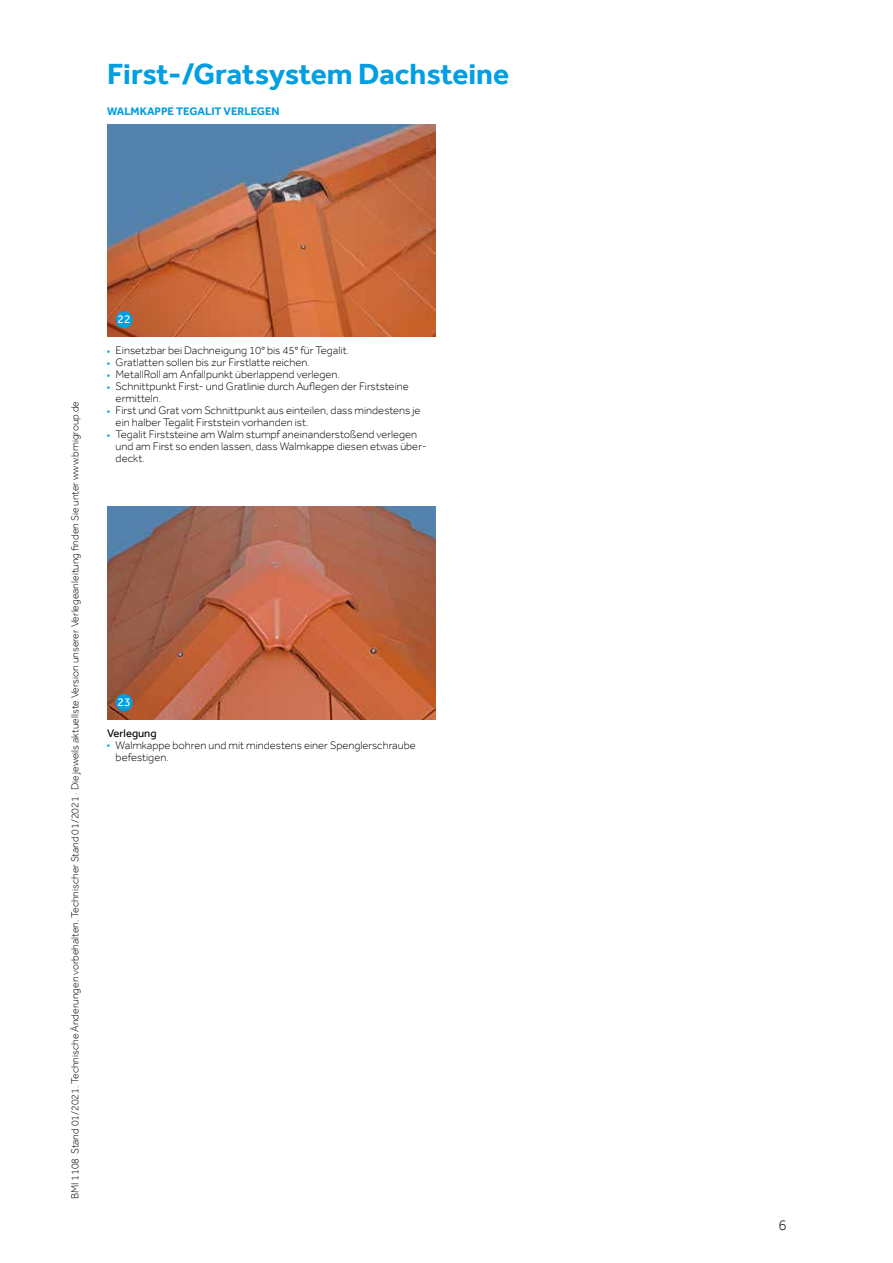
<style>
.page{position:relative;width:893px;height:1263px;background:#fff}
.page>*{position:absolute;margin:0;border:0;box-sizing:border-box;transform-origin:0 0}
.t1{font:700 30px "Effra";color:#009fe3}
.t2{font:300 15px "Effra";color:#000}
.t3{font:12px "Effra";color:#fff}
.t4{font:300 11.25px/12px "Effra";color:#000}
.t5{font:700 11.25px "Effra";color:#009fe3}
.t6{font:11.25px "Effra";color:#000}
.t7{font:300 10.5px "Effra";color:#000}
.s1{color:#009fe3}
</style>
<div class="page">
<img style="left:107px;top:124px;width:329px;height:213px">
<img style="left:107px;top:507px;width:329px;height:212px">
<div style="left:116px;top:311px;width:17px;height:17px;background:#009fe3;border-radius:50%"></div>
<div style="left:116px;top:694px;width:17px;height:17px;background:#009fe3;border-radius:50%"></div>
<h1 class="t1" style="left:107px;top:56px;width:403px">First-/Gratsystem Dachsteine</h1>
<p class="t5" style="left:107px;top:104px;width:174px">WALMKAPPE TEGALIT VERLEGEN</p>
<p class="t7" style="left:69px;top:1199px;width:800px;rotate:-90deg">BMI 1108 Stand 01/2021. Technische Änderungen vorbehalten. Technischer Stand 01/2021 · Die jeweils aktuellste Version unserer Verlegeanleitung finden Sie unter www.bmigroup.de</p>
<p class="t3" style="left:118px;top:312px;width:15px">22</p>
<p class="t4" style="left:107px;top:344px;width:243px"><span class="s1">■</span> Einsetzbar bei Dachneigung 10° bis 45° für Tegalit.</p>
<p class="t4" style="left:107px;top:356px;width:204px"><span class="s1">■</span> Gratlatten sollen bis zur Firstlatte reichen.</p>
<p class="t4" style="left:107px;top:368px;width:234px"><span class="s1">■</span> MetallRoll am Anfallpunkt überlappend verlegen.</p>
<p class="t4" style="left:116px;top:380px;width:295px;text-indent:-9px"><span class="s1">■</span> Schnittpunkt First- und Gratlinie durch Auflegen der Firststeine ermitteln.</p>
<p class="t4" style="left:116px;top:404px;width:306px;text-indent:-9px"><span class="s1">■</span> First und Grat vom Schnittpunkt aus einteilen, dass mindestens je ein halber Tegalit Firststein vorhanden ist.</p>
<p class="t4" style="left:116px;top:428px;width:312px;text-indent:-9px"><span class="s1">■</span> Tegalit Firststeine am Walm stumpf aneinanderstoßend verlegen und am First so enden lassen, dass Walmkappe diesen etwas über&shy;deckt.</p>
<p class="t3" style="left:118px;top:695px;width:15px">23</p>
<p class="t6" style="left:107px;top:726px;width:51px">Verlegung</p>
<p class="t4" style="left:116px;top:739px;width:302px;text-indent:-9px"><span class="s1">■</span> Walmkappe bohren und mit mindestens einer Spenglerschraube befestigen.</p>
<h2 class="t2" style="left:778px;top:1216px;width:10px">6</h2>
</div>
